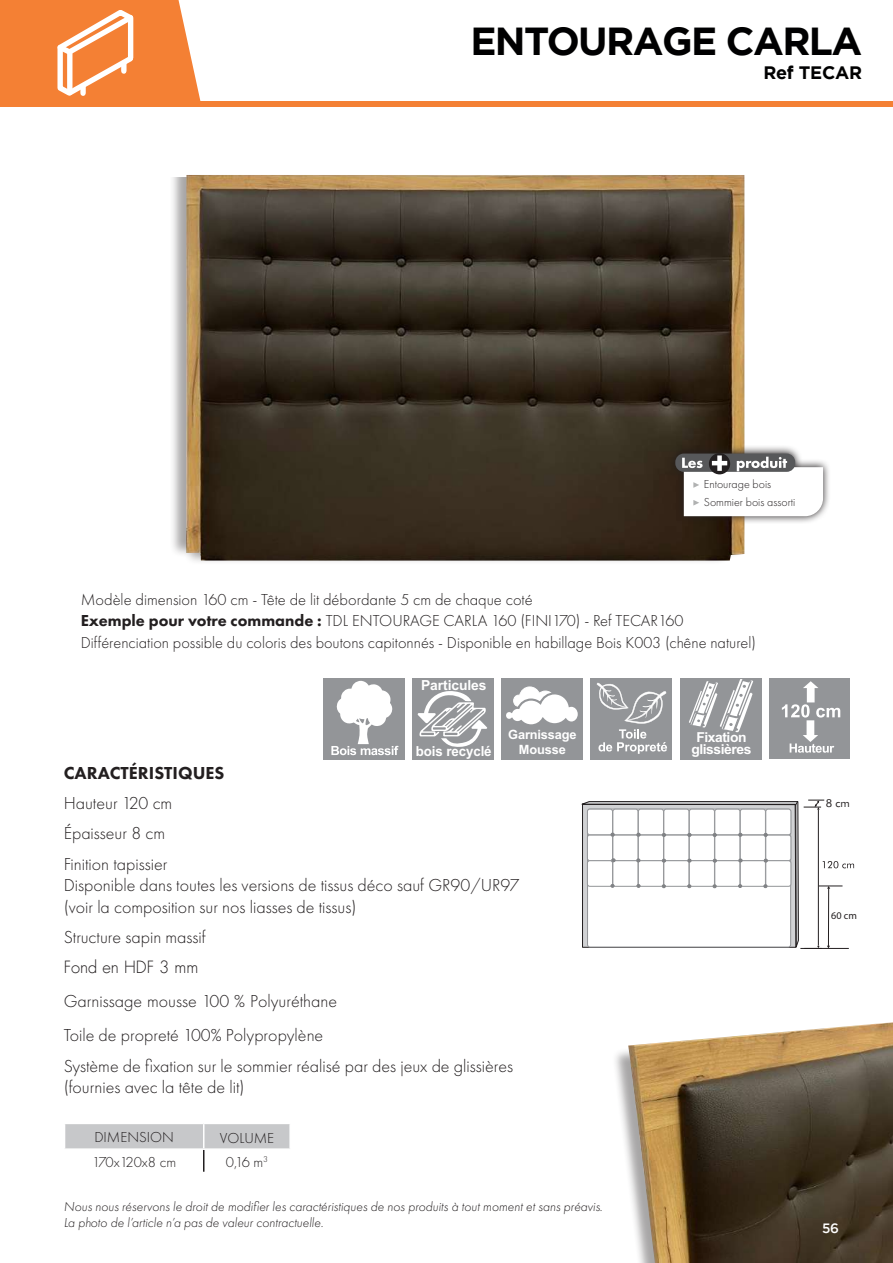
<style>
.page{position:relative;width:893px;height:1263px;background:#fff}
.page>*{position:absolute;margin:0;border:0;box-sizing:border-box;transform-origin:0 0}
.t1{font:700 51px "Gotham";letter-spacing:-.01em;color:#000001}
.t2{font:700 39px "Gotham";letter-spacing:-.04em;color:#000001}
.t3{font:300 18px/30.2px "Futura PT";color:#231f20}
.t4{font:800 18px "Futura PT";color:#231f20}
.t5{font:700 18px "Gotham";letter-spacing:-.01em;color:#000001}
.t6{font:300 16.5px/21px "Futura PT";color:#231f20}
.t7{font:300 16.5px "Futura LT";color:#231f20}
.t8{font:300 15px "Futura PT";color:#231f20}
.t9{font:700 13.8px "Arial";letter-spacing:-.005em;color:#fff;scale:.96 1}
.t10{font:700 13.8px "Arial";letter-spacing:-.005em;color:#fff}
.t11{font:700 13.65px "Arial";letter-spacing:-.03em;color:#fff}
.t12{font:italic 300 13.5px/16.2px "Futura PT";color:#231f20}
.t13{font:500 13.5px "Gotham";color:#fff}
.t14{font:700 12.75px/15px "Arial";letter-spacing:-.01em;color:#fff;text-align:center}
.t15{font:300 12px/17.7px "Futura PT";color:#231f20}
.t16{font:10.95px "Futura BT";color:#231f20}
.t17{font:10.2px "Myriad Pro";color:#231f20}
.s1{font-weight:800}
</style>
<div class="page">
<svg style="left:0;top:0;width:201px;height:101px;background:#f59353"></svg>
<div style="left:0;top:101px;width:893px;height:6px;background:#f48034"></div>
<div style="left:769px;top:678px;width:81px;height:81px;background:#939598"></div>
<svg style="left:782px;top:681px;width:58px;height:72px"></svg>
<div style="left:680px;top:678px;width:81px;height:81px;background:#939598"></div>
<svg style="left:689px;top:679px;width:64px;height:54px"></svg>
<div style="left:323px;top:678px;width:81px;height:81px;background:#939598"></div>
<svg style="left:331px;top:681px;width:68px;height:74px"></svg>
<div style="left:591px;top:678px;width:81px;height:81px;background:#939598"></div>
<svg style="left:597px;top:682px;width:70px;height:72px"></svg>
<div style="left:412px;top:679px;width:81px;height:81px;background:#939598"></div>
<svg style="left:418px;top:691px;width:69px;height:56px"></svg>
<div style="left:502px;top:678px;width:81px;height:81px;background:#939598"></div>
<svg style="left:506px;top:686px;width:72px;height:39px"></svg>
<div style="left:169px;top:177px;width:575px;height:403px;background:#231f20;opacity:.4"></div>
<img style="left:186px;top:175px;width:558px;height:385px">
<svg style="left:65px;top:1124px;width:225px;height:48px"></svg>
<hr style="left:289px;top:1150px;width:2px;height:22px;background:#fff">
<svg style="left:638px;top:432px;width:191px;height:95px"></svg>
<div style="left:675px;top:454px;width:120px;height:18px;background:#57585a;border-radius:9px"></div>
<svg style="left:709px;top:453px;width:21px;height:21px"></svg>
<svg style="left:682px;top:455px;width:141px;height:61px"></svg>
<div style="left:612px;top:1023px;width:281px;height:240px;background:#231f20;opacity:.4"></div>
<img style="left:628px;top:1022px;width:265px;height:241px">
<svg style="left:581px;top:800px;width:273px;height:148px"></svg>
<hr style="left:800px;top:948px;width:49px;height:1px;background:#231f20">
<h2 class="t2" style="left:470px;top:15px;width:393px">ENTOURAGE CARLA</h2>
<h1 class="t1" style="left:326px;top:18px;width:537px">ENTOURAGE CARLA</h1>
<p class="t5" style="left:763px;top:61px;width:100px">Ref TECAR</p>
<p class="t15" style="left:704px;top:475px;width:93px">Entourage bois<br>Sommier bois assorti</p>
<p class="t6" style="left:81px;top:589px;width:604px">Modèle dimension 160 cm - Tête de lit débordante 5 cm de chaque coté<br><span class="s1">Exemple pour votre commande :</span> TDL ENTOURAGE CARLA 160 (FINI170) - Ref TECAR160</p>
<p class="t6" style="left:81px;top:633px;width:677px">Différenciation possible du coloris des boutons capitonnés - Disponible en habillage Bois K003 (chêne naturel)</p>
<p class="t10" style="left:421px;top:675px;width:67px">Particules</p>
<p class="t14" style="left:508px;top:727px;width:70px">Garnissage<br>Mousse</p>
<p class="t11" style="left:696px;top:727px;width:52px">Fixation</p>
<p class="t9" style="left:416px;top:741px;width:80px">bois recyclé</p>
<p class="t11" style="left:691px;top:740px;width:62px">glissières</p>
<p class="t4" style="left:64px;top:762px;width:162px">CARACTÉRISTIQUES</p>
<p class="t3" style="left:64px;top:788px;width:110px">Hauteur 120 cm<br>Épaisseur 8 cm<br>Finition tapissier</p>
<p class="t3" style="left:64px;top:874px;width:457px;line-height:21.6px">Disponible dans toutes les versions de tissus déco sauf GR90/UR97 (voir la composition sur nos liasses de tissus)</p>
<p class="t3" style="left:64px;top:922px;width:144px">Structure sapin massif</p>
<p class="t7" style="left:64px;top:956px;width:136px">Fond en HDF 3 mm</p>
<p class="t3" style="left:64px;top:983px;width:275px;line-height:34.5px">Garnissage mousse 100 % Polyuréthane<br>Toile de propreté 100% Polypropylène</p>
<p class="t3" style="left:64px;top:1055px;width:451px;line-height:21.6px">Système de fixation sur le sommier réalisé par des jeux de glissières (fournies avec la tête de lit)</p>
<p class="t8" style="left:94px;top:1128px;width:81px">DIMENSION</p>
<p class="t8" style="left:220px;top:1129px;width:56px">VOLUME</p>
<p class="t8" style="left:92px;top:1153px;width:85px">170x120x8 cm</p>
<p class="t8" style="left:226px;top:1153px;width:44px">0,16 m<sup>3</sup></p>
<p class="t12" style="left:64px;top:1198px;width:540px">Nous nous réservons le droit de modifier les caractéristiques de nos produits à tout moment et sans préavis.<br>La photo de l’article n’a pas de valeur contractuelle.</p>
<p class="t16" style="left:826px;top:796px;width:26px">8 cm</p>
<p class="t17" style="left:831px;top:909px;width:27px">60 cm</p>
<p class="t13" style="left:822px;top:1220px;width:18px">56</p>
</div>
